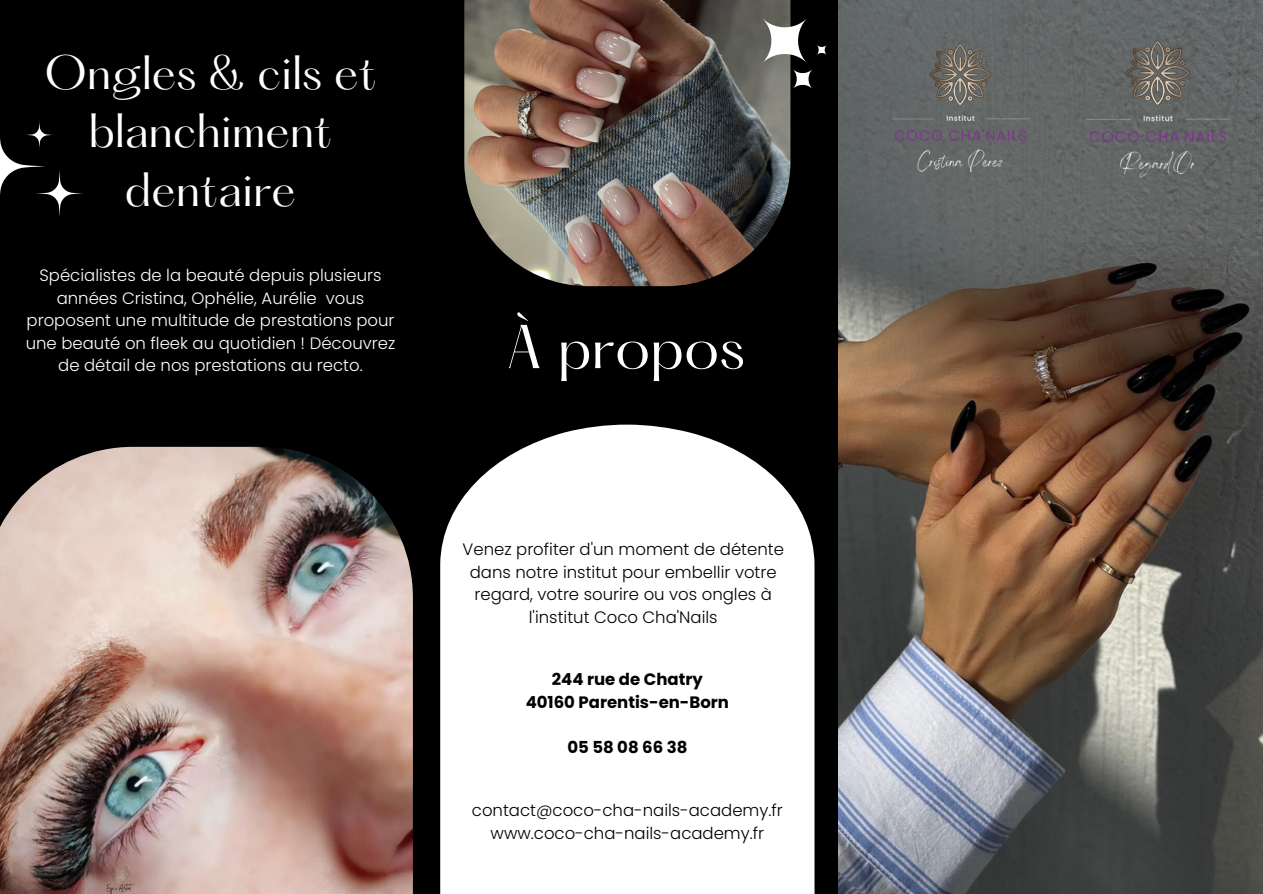
<style>
.page{position:relative;width:1263px;height:894px;background:#fff}
.page>*{position:absolute;margin:0;border:0;box-sizing:border-box;transform-origin:0 0}
.t1{font:54px "Hatton";color:#fff}
.t2{font:42px/58.5px "Hatton";color:#fff;text-align:center}
.t3{font:300 16.5px/22.5px "Poppins";color:#000;text-align:center}
.t4{font:300 16.5px/22.5px "Poppins";color:#fff;text-align:center}
.t5{font:700 16.5px/22.5px "Poppins";color:#000;text-align:center}
</style>
<div class="page">
<div style="left:0;top:0;width:1263px;height:893px;background:#000"></div>
<img style="left:838px;top:0;width:425px;height:893px">
<img style="left:464px;top:0;width:326px;height:286px">
<img style="left:0;top:446px;width:412px;height:447px">
<div style="left:440px;top:424px;width:374px;height:469px;background:#fff"></div>
<img style="left:850px;top:0;width:193px;height:220px">
<svg style="left:0;top:120px;width:83px;height:97px"></svg>
<svg style="left:762px;top:18px;width:65px;height:71px"></svg>
<img style="left:1043px;top:0;width:220px;height:225px">
<h1 class="t2" style="left:45px;top:48px;width:333px">Ongles &amp; cils et blanchiment dentaire</h1>
<p class="t4" style="left:26px;top:264px;width:371px">Spécialistes de la beauté depuis plusieurs années Cristina, Ophélie, Aurélie vous proposent une multitude de prestations pour une beauté on fleek au quotidien ! Découvrez de détail de nos prestations au recto.</p>
<p class="t1" style="left:506px;top:321px;width:240px">À propos</p>
<h3 class="t3" style="left:463px;top:538px;width:323px">Venez profiter d'un moment de détente dans notre institut pour embellir votre regard, votre sourire ou vos ongles à l'institut Coco Cha'Nails</h3>
<p class="t5" style="left:526px;top:668px;width:205px">244 rue de Chatry<br>40160 Parentis-en-Born</p>
<p class="t5" style="left:567px;top:735px;width:121px">05 58 08 66 38</p>
<h3 class="t3" style="left:472px;top:799px;width:312px">contact@coco-cha-nails-academy.fr www.coco-cha-nails-academy.fr</h3>
</div>
